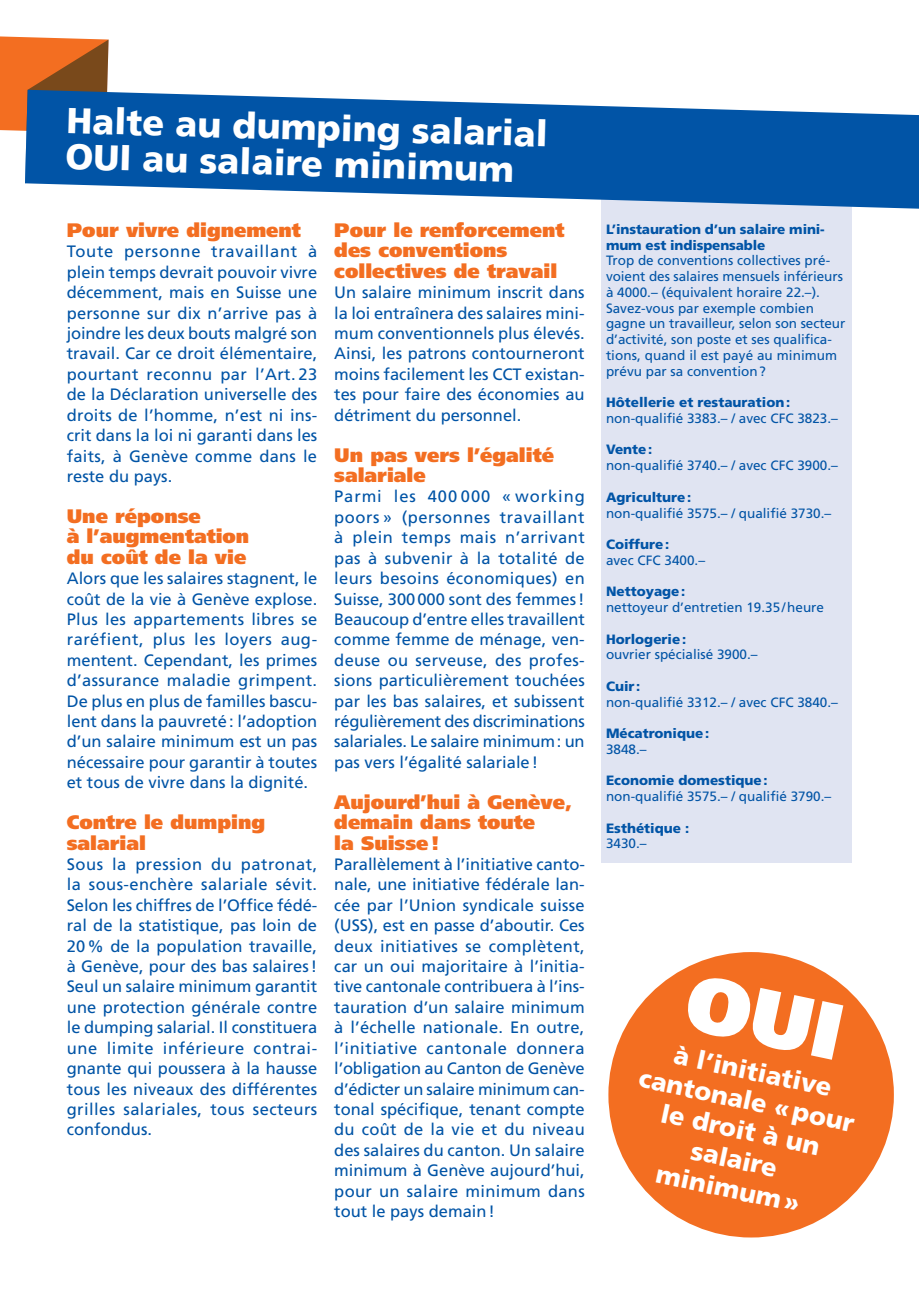
<style>
.page{position:relative;width:919px;height:1289px;background:#fff}
.page>*{position:absolute;margin:0;border:0;box-sizing:border-box;transform-origin:0 0}
.t1{font:900 36px/36.3px "Frutiger";color:#fff}
.t2{font:900 25.5px/30px "Frutiger";color:#fff;text-align:center}
.t3{font:900 19.5px/20.4px "Frutiger";color:#f36e21}
.t4{font:16.5px/20.4px "Frutiger";color:#0154a6;text-align:justify}
.t5{font:13.5px/15.8px "Frutiger";color:#0154a6}
.t6{font:900 13.5px/15.8px "Frutiger";color:#0154a6}
</style>
<div class="page">
<div style="left:601px;top:176px;width:251px;height:687px;background:#e0e4f2"></div>
<svg style="left:0;top:36px;width:109px;height:95px;background:#cf6928"></svg>
<svg style="left:25px;top:90px;width:893px;height:119px;fill:#0154a6"></svg>
<div style="left:608px;top:952px;width:285px;height:285px;background:#f36e21;border-radius:50%"></div>
<h1 class="t1" style="left:67px;top:100px;width:483px;rotate:2deg">Halte au dumping salarial<br>OUI au salaire minimum</h1>
<p class="t3" style="left:67px;top:220px;width:236px">Pour vivre dignement</p>
<p class="t4" style="left:67px;top:241px;width:252px">Toute personne travaillant à plein temps devrait pouvoir vivre décemment, mais en Suisse une personne sur dix n’arrive pas à joindre les deux bouts malgré son travail. Car ce droit élémentaire, pourtant reconnu par l’Art. 23 de la Déclaration universelle des droits de l’homme, n’est ni ins&shy;crit dans la loi ni garanti dans les faits, à Genève comme dans le reste du pays.</p>
<p class="t3" style="left:67px;top:505px;width:184px">Une réponse<br>à l’augmentation du coût de la vie</p>
<p class="t4" style="left:67px;top:568px;width:252px">Alors que les salaires stagnent, le coût de la vie à Genève explose.<br>Plus les appartements libres se raréfient, plus les loyers aug&shy;mentent. Cependant, les primes d’assurance maladie grimpent.<br>De plus en plus de familles bascu&shy;lent dans la pauvreté: l’adoption d’un salaire minimum est un pas nécessaire pour garantir à toutes et tous de vivre dans la dignité.</p>
<p class="t3" style="left:67px;top:811px;width:200px">Contre le dumping salarial</p>
<p class="t4" style="left:67px;top:853px;width:252px">Sous la pression du patronat, la sous-enchère salariale sévit.<br>Selon les chiffres de l’Office fédé&shy;ral de la statistique, pas loin de 20% de la population travaille, à Genève, pour des bas salaires!<br>Seul un salaire minimum garantit une protection générale contre le dumping salarial. Il constituera une limite inférieure contrai&shy;gnante qui poussera à la hausse tous les niveaux des différentes grilles salariales, tous secteurs confondus.</p>
<p class="t3" style="left:334px;top:220px;width:232px">Pour le renforcement des conventions collectives de travail</p>
<p class="t4" style="left:334px;top:282px;width:252px">Un salaire minimum inscrit dans la loi entraînera des salaires mini&shy;mum conventionnels plus élevés.<br>Ainsi, les patrons contourneront moins facilement les CCT existan&shy;tes pour faire des économies au détriment du personnel.</p>
<p class="t3" style="left:334px;top:444px;width:221px">Un pas vers l’égalité salariale</p>
<p class="t4" style="left:334px;top:486px;width:252px">Parmi les 400 000 « working poors » (personnes travaillant à plein temps mais n’arrivant pas à subvenir à la totalité de leurs besoins économiques) en Suisse, 300000 sont des femmes!<br>Beaucoup d’entre elles travaillent comme femme de ménage, ven&shy;deuse ou serveuse, des profes&shy;sions particulièrement touchées par les bas salaires, et subissent régulièrement des discriminations salariales. Le salaire minimum: un pas vers l’égalité salariale!</p>
<p class="t3" style="left:334px;top:791px;width:239px">Aujourd’hui à Genève, demain dans toute<br>la Suisse!</p>
<p class="t4" style="left:334px;top:853px;width:252px">Parallèlement à l’initiative canto&shy;nale, une initiative fédérale lan&shy;cée par l’Union syndicale suisse (USS), est en passe d’aboutir. Ces deux initiatives se complètent, car un oui majoritaire à l’initia&shy;tive cantonale contribuera à l’ins&shy;tauration d’un salaire minimum à l’échelle nationale. En outre, l’initiative cantonale donnera l’obligation au Canton de Genève d’édicter un salaire minimum can&shy;tonal spécifique, tenant compte du coût de la vie et du niveau des salaires du canton. Un salaire minimum à Genève aujourd’hui, pour un salaire minimum dans tout le pays demain!</p>
<p class="t6" style="left:606px;top:221px;width:220px">L’instauration d’un salaire mini&shy;mum est indispensable</p>
<p class="t5" style="left:606px;top:253px;width:241px">Trop de conventions collectives pré&shy;voient des salaires mensuels inférieurs à 4000.– (équivalent horaire 22.–).<br>Savez-vous par exemple combien gagne un travailleur, selon son secteur d’activité, son poste et ses qualifica&shy;tions, quand il est payé au minimum prévu par sa convention?</p>
<p class="t6" style="left:606px;top:394px;width:186px">Hôtellerie et restauration:</p>
<p class="t5" style="left:606px;top:410px;width:233px">non-qualifié 3383.– / avec CFC 3823.–</p>
<p class="t6" style="left:606px;top:441px;width:48px">Vente:</p>
<p class="t5" style="left:606px;top:457px;width:233px">non-qualifié 3740.– / avec CFC 3900.–</p>
<p class="t6" style="left:606px;top:489px;width:87px">Agriculture:</p>
<p class="t5" style="left:606px;top:505px;width:227px">non-qualifié 3575.– / qualifié 3730.–</p>
<p class="t6" style="left:606px;top:536px;width:65px">Coiffure:</p>
<p class="t5" style="left:606px;top:552px;width:101px">avec CFC 3400.–</p>
<p class="t6" style="left:606px;top:583px;width:81px">Nettoyage:</p>
<p class="t5" style="left:606px;top:599px;width:219px">nettoyeur d’entretien 19.35/heure</p>
<p class="t6" style="left:606px;top:630px;width:82px">Horlogerie:</p>
<p class="t5" style="left:606px;top:646px;width:153px">ouvrier spécialisé 3900.–</p>
<p class="t6" style="left:606px;top:678px;width:36px">Cuir :</p>
<p class="t5" style="left:606px;top:694px;width:233px">non-qualifié 3312.– / avec CFC 3840.–</p>
<p class="t6" style="left:606px;top:725px;width:105px">Mécatronique:</p>
<p class="t5" style="left:606px;top:741px;width:42px">3848.–</p>
<p class="t6" style="left:606px;top:772px;width:163px">Economie domestique:</p>
<p class="t5" style="left:606px;top:788px;width:227px">non-qualifié 3575.– / qualifié 3790.–</p>
<p class="t6" style="left:606px;top:819px;width:85px">Esthétique :</p>
<p class="t5" style="left:606px;top:835px;width:42px">3430.–</p>
<h2 class="t2" style="left:648px;top:1033px;width:221px;rotate:12deg">à l’initiative cantonale «pour le droit à un salaire minimum»</h2>
</div>
